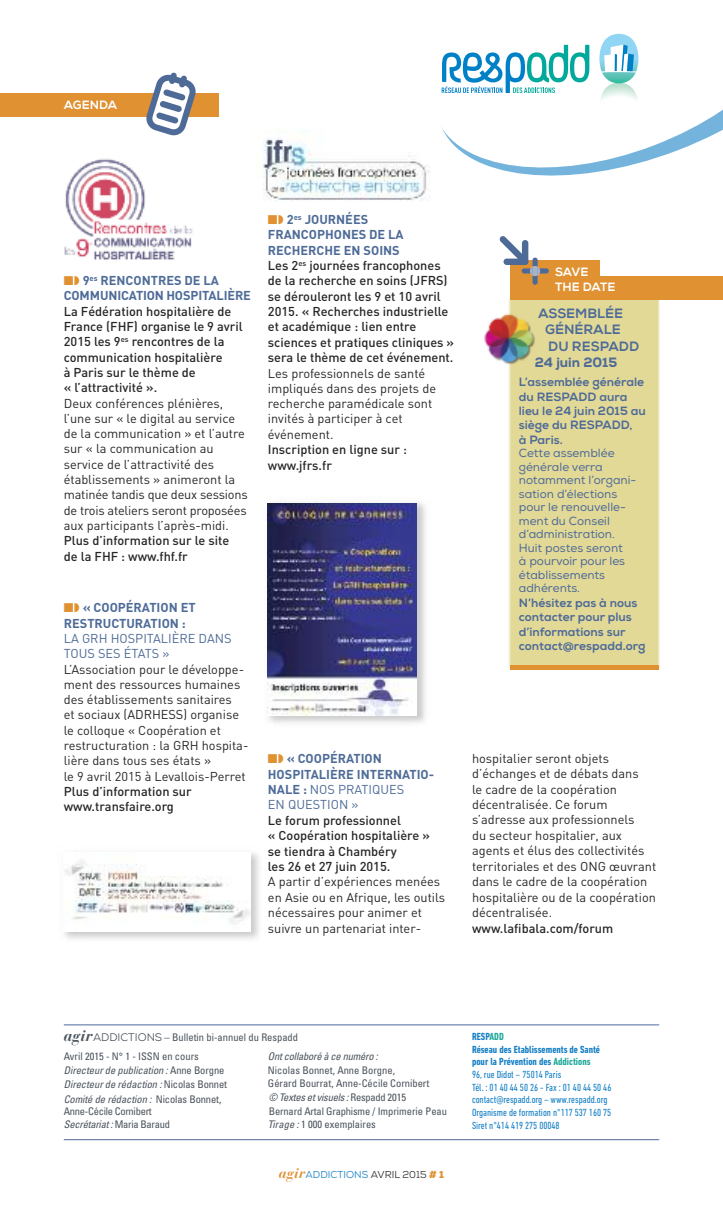
<style>
.page{position:relative;width:723px;height:1212px;background:#fff}
.page>*{position:absolute;margin:0;border:0;box-sizing:border-box;transform-origin:0 0}
.t1{font:13.5px/16.2px "Nexa X Bold";color:#4e6b98}
.t2{font:800 13.5px "Nexa";color:#4e6b98}
.t3{font:12.75px/15.3px "DIN";color:#272627}
.t4{font:500 12.75px/15.3px "DIN";color:#272627}
.t5{font:700 12.75px/15.5px "DIN";color:#4e6b98}
.t6{font:12.75px/15.6px "DIN";color:#4e6b98}
.t7{font:12px/14.4px "Nexa X Bold";color:#4e6b98}
.t8{font:12px "Nexa X Bold";color:#fff}
.t9{font:11.25px/13.5px "Nexa";color:#4e6b98}
.t10{font:condensed 10.5px/13.6px "Univers";color:#4a535c}
.t11{font:condensed 10.5px/12.8px "DIN Next LT Pro";color:#1680c5}
.t12{font:condensed 10.5px/12.9px "Univers";letter-spacing:-.025em;color:#4a535c}
.t13{font:italic condensed 10.5px "Univers";letter-spacing:-.02em;color:#4a535c}
.t14{font:10.05px "Nexa";color:#1680c5}
.s1{color:#e09132}
.s2{font-weight:700;color:#4e6b98}
.s3{font-weight:400}
.s4{font-family:"Bauer Bodoni";font-weight:700;font-style:italic;font-stretch:normal;font-size:15.9px}
.s5{font-family:"Nexa";font-stretch:normal;font-size:10.95px}
.s6{font-style:italic}
.s7{font-family:"Bauer Bodoni";font-weight:700;font-style:italic;font-size:14.55px;color:#e09132}
.s8{color:#272627}
.s9{font-weight:900;color:#e09132}
.s10{font-weight:700}
.s11{font-weight:700;color:#20a89b}
</style>
<div class="page">
<img style="left:484px;top:298px;width:175px;height:370px">
<div style="left:510px;top:260px;width:90px;height:23px;background:#e09132"></div>
<div style="left:510px;top:276px;width:213px;height:24px;background:#e09132"></div>
<div style="left:522px;top:268px;width:27px;height:5px;background:#4e6b98;border-radius:3px"></div>
<div style="left:532px;top:258px;width:6px;height:27px;background:#4e6b98;border-radius:3px"></div>
<svg style="left:499px;top:236px;width:41px;height:40px"></svg>
<hr style="left:64px;top:1024px;width:595px;height:1px;background:#4e6b98">
<hr style="left:64px;top:1139px;width:595px;height:1px;background:#4e6b98">
<div style="left:0;top:94px;width:219px;height:23px;background:#e09132"></div>
<svg style="left:145px;top:72px;width:52px;height:64px"></svg>
<img style="left:64px;top:158px;width:129px;height:102px">
<img style="left:263px;top:129px;width:167px;height:72px">
<svg style="left:416px;top:33px;width:307px;height:150px"></svg>
<hr style="left:510px;top:665px;width:149px;height:4px;background:#e09132">
<img style="left:64px;top:852px;width:187px;height:73px">
<svg style="left:442px;top:45px;width:147px;height:48px"></svg>
<svg style="left:599px;top:34px;width:39px;height:98px"></svg>
<img style="left:267px;top:502px;width:159px;height:221px">
<img style="left:268px;top:503px;width:149px;height:213px">
<p class="t8" style="left:64px;top:101px;width:55px">AGENDA</p>
<p class="t5" style="left:64px;top:273px;width:189px"><span class="s1">■◗</span> 9<sup>es</sup> RENCONTRES DE LA<br>COMMUNICATION HOSPITALIÈRE</p>
<p class="t4" style="left:64px;top:304px;width:180px">La Fédération hospitalière de<br>France (FHF) organise le 9 avril<br>2015 les 9<sup>es</sup> rencontres de la communication hospitalière<br>à Paris sur le thème de<br>« l’attractivité ».</p>
<p class="t3" style="left:64px;top:395px;width:185px">Deux conférences plénières, l’une sur « le digital au service de la communication » et l’autre sur « la communication au service de l’attractivité des établissements » animeront la matinée tandis que deux sessions de trois ateliers seront proposées aux participants l’après-midi.</p>
<p class="t4" style="left:64px;top:533px;width:167px">Plus d’information sur le site de la FHF : www.fhf.fr</p>
<p class="t5" style="left:64px;top:600px;width:133px"><span class="s1">■◗</span> « COOPÉRATION ET<br>RESTRUCTURATION :</p>
<p class="t6" style="left:64px;top:630px;width:169px">LA GRH HOSPITALIÈRE DANS<br>TOUS SES ÉTATS »</p>
<p class="t3" style="left:64px;top:661px;width:186px">L’Association pour le développe&shy;ment des ressources humaines des établissements sanitaires<br>et sociaux (ADRHESS) organise le colloque « Coopération et restructuration : la GRH hospita&shy;lière dans tous ses états »<br>le 9 avril 2015 à Levallois-Perret</p>
<p class="t4" style="left:64px;top:784px;width:129px">Plus d’information sur www.transfaire.org</p>
<p class="t4" style="left:268px;top:212px;width:188px"><span class="s1">■◗</span> <span class="s2">2</span><sup>es</sup> <span class="s2">JOURNÉES<br>FRANCOPHONES DE LA<br>RECHERCHE EN SOINS<br></span>Les 2<sup>es</sup> journées francophones de la recherche en soins (JFRS) se dérouleront les 9 et 10 avril<br>2015. « Recherches industrielle et académique : lien entre sciences et pratiques cliniques » sera le thème de cet événement.</p>
<p class="t3" style="left:268px;top:365px;width:170px">Les professionnels de santé impliqués dans des projets de recherche paramédicale sont invités à participer à cet événement.</p>
<p class="t4" style="left:268px;top:442px;width:141px">Inscription en ligne sur : www.jfrs.fr</p>
<p class="t5" style="left:268px;top:751px;width:168px"><span class="s1">■◗</span> « COOPÉRATION<br>HOSPITALIÈRE INTERNATIO-<br>NALE : <span class="s3">NOS PRATIQUES<br>EN QUESTION »</span></p>
<p class="t4" style="left:268px;top:813px;width:163px">Le forum professionnel<br>« Coopération hospitalière » se tiendra à Chambéry<br>les 26 et 27 juin 2015.</p>
<p class="t3" style="left:268px;top:874px;width:179px">A partir d’expériences menées en Asie ou en Afrique, les outils nécessaires pour animer et suivre un partenariat inter-</p>
<p class="t8" style="left:555px;top:268px;width:35px">SAVE</p>
<p class="t8" style="left:555px;top:282px;width:62px">THE DATE</p>
<p class="t1" style="left:545px;top:307px;width:96px;text-indent:-7px">ASSEMBLÉE<br>GÉNÉRALE<br>DU RESPADD</p>
<p class="t2" style="left:535px;top:357px;width:84px">24 juin 2015</p>
<p class="t7" style="left:519px;top:376px;width:128px">L’assemblée générale du RESPADD aura lieu le 24 juin 2015 au siège du RESPADD,<br>à Paris.</p>
<p class="t9" style="left:519px;top:448px;width:119px">Cette assemblée générale verra notamment l’organi&shy;sation d’élections pour le renouvelle&shy;ment du Conseil d’administration.<br>Huit postes seront<br>à pourvoir pour les établissements adhérents.</p>
<p class="t7" style="left:519px;top:597px;width:128px">N’hésitez pas à nous contacter pour plus d’informations sur contact@respadd.org</p>
<p class="t3" style="left:472px;top:750px;width:186px">hospitalier seront objets d’échanges et de débats dans<br>le cadre de la coopération décentralisée. Ce forum s’adresse aux professionnels<br>du secteur hospitalier, aux agents et élus des collectivités territoriales et des ONG œuvrant dans le cadre de la coopération hospitalière ou de la coopération décentralisée.</p>
<p class="t4" style="left:472px;top:921px;width:143px">www.lafibala.com/forum</p>
<p class="t10" style="left:64px;top:1031px;width:236px"><span class="s4">agir</span><span class="s5">ADDICTIONS</span> – Bulletin bi-annuel du Respadd</p>
<p class="t10" style="left:64px;top:1050px;width:165px;line-height:14.1px">Avril 2015 - N° 1 - ISSN en cours <span class="s6">Directeur de publication :</span> Anne Borgne <span class="s6">Directeur de rédaction :</span> Nicolas Bonnet <span class="s6">Comité de rédaction :</span> Nicolas Bonnet,</p>
<p class="t12" style="left:64px;top:1106px;width:108px">Anne-Cécile Cornibert<br><span class="s6">Secrétariat :</span> Maria Baraud</p>
<p class="t13" style="left:268px;top:1052px;width:111px">Ont collaboré à ce numéro :</p>
<p class="t10" style="left:268px;top:1064px;width:181px">Nicolas Bonnet, Anne Borgne,<br>Gérard Bourrat, Anne-Cécile Cornibert<br><span class="s6">© Textes et visuels :</span> Respadd 2015<br>Bernard Artal Graphisme / Imprimerie Peau <span class="s6">Tirage :</span> 1 000 exemplaires</p>
<p class="t14" style="left:279px;top:1171px;width:167px"><span class="s7">agir</span>ADDICTIONS <span class="s8">AVRIL 2015</span> <span class="s9"># 1</span></p>
<p class="t11" style="left:472px;top:1031px;width:141px"><span class="s10">RESP</span><span class="s11">ADD<br></span><span class="s10">Réseau des Etablissements de Santé pour la Prévention des</span> <span class="s11">Addictions<br></span>96, rue Didot – 75014 Paris<br>Tél. : 01 40 44 50 26 - Fax : 01 40 44 50 46 contact@respadd.org – www.respadd.org<br>Organisme de formation n°117 537 160 75<br>Siret n°414 419 275 00048</p>
</div>
